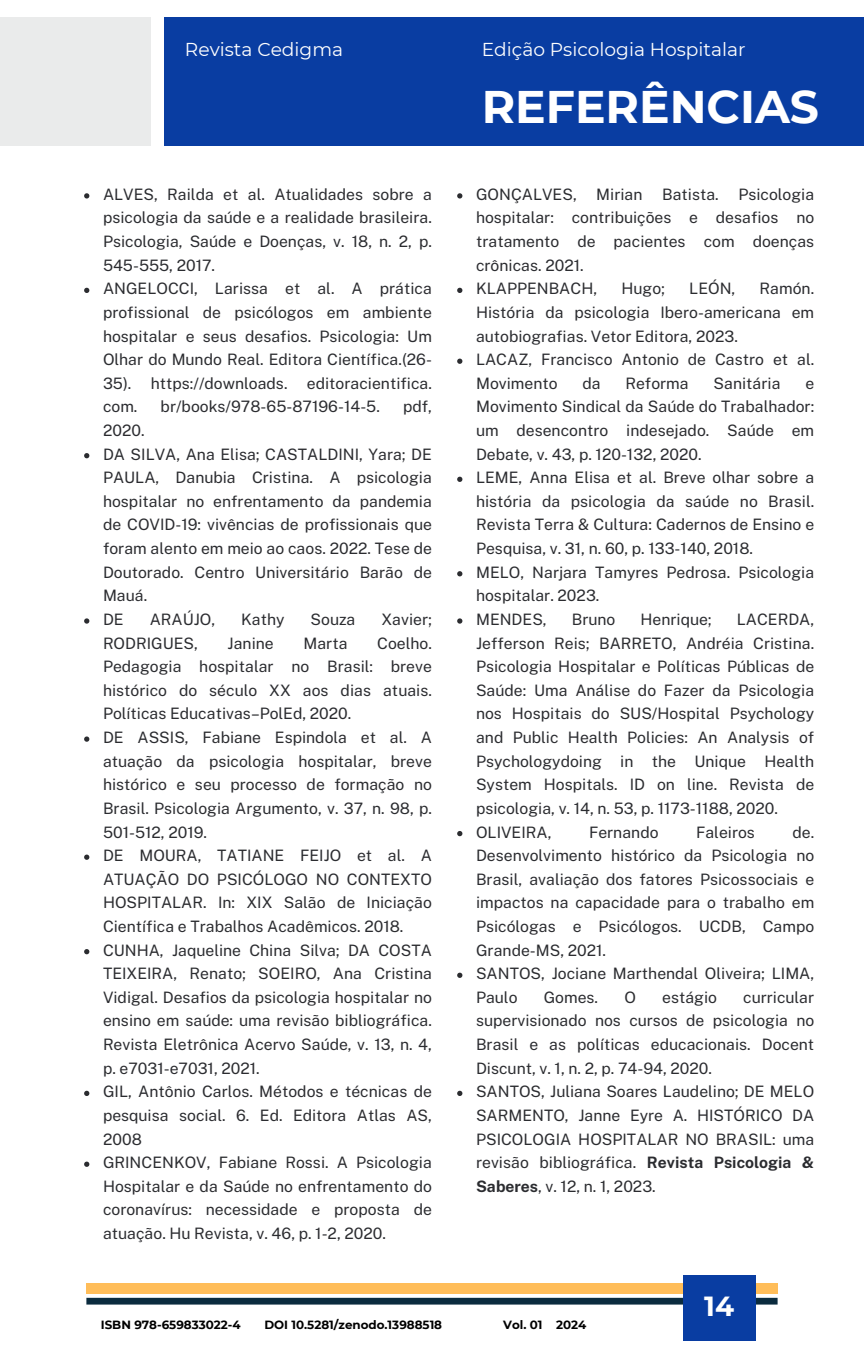
<style>
.page{position:relative;width:864px;height:1350px;background:#fff}
.page>*{position:absolute;margin:0;border:0;box-sizing:border-box;transform-origin:0 0}
.t1{font:700 45.68px "Montserrat";color:#fff}
.t2{font:700 27.68px "Montserrat";color:#fff}
.t3{font:18.68px "Montserrat";color:#fff}
.t4{font:15.75px/23.6px "Public Sans";color:#2b2c30;text-align:justify}
.t5{font:700 11.92px "Montserrat";color:#000}
.s1{font-weight:700}
</style>
<div class="page">
<div style="left:0;top:17px;width:151px;height:128px;background:#eaebeb"></div>
<div style="left:164px;top:17px;width:700px;height:128px;background:#093da2"></div>
<div style="left:86px;top:1298px;width:692px;height:7px;background:#0a2b3e"></div>
<div style="left:86px;top:1283px;width:692px;height:11px;background:#ffbd59"></div>
<div style="left:683px;top:1275px;width:72px;height:65px;background:#093da2"></div>
<svg style="left:84px;top:193px;width:5px;height:6px"></svg>
<svg style="left:84px;top:288px;width:5px;height:5px"></svg>
<svg style="left:84px;top:453px;width:5px;height:5px"></svg>
<svg style="left:84px;top:618px;width:5px;height:6px"></svg>
<svg style="left:84px;top:736px;width:5px;height:6px"></svg>
<svg style="left:84px;top:855px;width:5px;height:5px"></svg>
<svg style="left:84px;top:949px;width:5px;height:5px"></svg>
<svg style="left:84px;top:1091px;width:5px;height:5px"></svg>
<svg style="left:84px;top:1162px;width:5px;height:5px"></svg>
<svg style="left:457px;top:193px;width:5px;height:6px"></svg>
<svg style="left:457px;top:288px;width:5px;height:5px"></svg>
<svg style="left:457px;top:359px;width:5px;height:5px"></svg>
<svg style="left:457px;top:477px;width:5px;height:5px"></svg>
<svg style="left:457px;top:571px;width:5px;height:5px"></svg>
<svg style="left:457px;top:618px;width:5px;height:6px"></svg>
<svg style="left:457px;top:831px;width:5px;height:5px"></svg>
<svg style="left:457px;top:973px;width:5px;height:5px"></svg>
<svg style="left:457px;top:1091px;width:5px;height:5px"></svg>
<h2 class="t3" style="left:185px;top:38px;width:160px">Revista Cedigma</h2>
<h1 class="t3" style="left:482px;top:38px;width:265px">Edição Psicologia Hospitalar</h1>
<p class="t4" style="left:103px;top:182px;width:330px">ALVES, Railda et al. Atualidades sobre a psicologia da saúde e a realidade brasileira.<br>Psicologia, Saúde e Doenças, v. 18, n. 2, p.<br>545-555, 2017.</p>
<p class="t4" style="left:103px;top:277px;width:330px">ANGELOCCI, Larissa et al. A prática profissional de psicólogos em ambiente hospitalar e seus desafios. Psicologia: Um Olhar do Mundo Real. Editora Científica.(26- 35). https://downloads. editoracientifica. com.</p>
<p class="t4" style="left:161px;top:395px;width:221px">br/books/978-65-87196-14-5.</p>
<p class="t4" style="left:403px;top:395px;width:30px">pdf,</p>
<p class="t4" style="left:103px;top:418px;width:43px">2020.</p>
<p class="t4" style="left:103px;top:442px;width:330px">DA SILVA, Ana Elisa; CASTALDINI, Yara; DE PAULA, Danubia Cristina. A psicologia hospitalar no enfrentamento da pandemia de COVID-19: vivências de profissionais que foram alento em meio ao caos. 2022. Tese de Doutorado. Centro Universitário Barão de Mauá.</p>
<p class="t4" style="left:103px;top:607px;width:22px">DE</p>
<p class="t4" style="left:150px;top:607px;width:67px">ARAÚJO,</p>
<p class="t4" style="left:241px;top:607px;width:45px">Kathy</p>
<p class="t4" style="left:311px;top:607px;width:46px">Souza</p>
<p class="t4" style="left:381px;top:607px;width:52px">Xavier;</p>
<p class="t4" style="left:103px;top:631px;width:96px">RODRIGUES,</p>
<p class="t4" style="left:228px;top:631px;width:48px">Janine</p>
<p class="t4" style="left:303px;top:631px;width:46px">Marta</p>
<p class="t4" style="left:103px;top:631px;width:330px;text-indent:274px">Coelho.<br>Pedagogia hospitalar no Brasil: breve histórico do século XX aos dias atuais.<br>Políticas Educativas–PolEd, 2020.</p>
<p class="t4" style="left:103px;top:726px;width:330px">DE ASSIS, Fabiane Espindola et al. A atuação da psicologia hospitalar, breve histórico e seu processo de formação no Brasil. Psicologia Argumento, v. 37, n. 98, p.<br>501-512, 2019.</p>
<p class="t4" style="left:103px;top:844px;width:330px">DE MOURA, TATIANE FEIJO et al. A ATUAÇÃO DO PSICÓLOGO NO CONTEXTO HOSPITALAR. In: XIX Salão de Iniciação Científica e Trabalhos Acadêmicos. 2018.</p>
<p class="t4" style="left:103px;top:938px;width:330px">CUNHA, Jaqueline China Silva; DA COSTA TEIXEIRA, Renato; SOEIRO, Ana Cristina Vidigal. Desafios da psicologia hospitalar no ensino em saúde: uma revisão bibliográfica.<br>Revista Eletrônica Acervo Saúde, v. 13, n. 4, p. e7031-e7031, 2021.</p>
<p class="t4" style="left:103px;top:1080px;width:330px">GIL, Antônio Carlos. Métodos e técnicas de pesquisa social. 6. Ed. Editora Atlas AS, 2008</p>
<p class="t4" style="left:103px;top:1151px;width:330px">GRINCENKOV, Fabiane Rossi. A Psicologia Hospitalar e da Saúde no enfrentamento do coronavírus: necessidade e proposta de atuação. Hu Revista, v. 46, p. 1-2, 2020.</p>
<h2 class="t1" style="left:482px;top:79px;width:339px">REFERÊNCIAS</h2>
<p class="t4" style="left:476px;top:182px;width:340px">GONÇALVES, Mirian Batista. Psicologia hospitalar: contribuições e desafios no tratamento de pacientes com doenças crônicas. 2021.</p>
<p class="t4" style="left:476px;top:277px;width:123px">KLAPPENBACH,</p>
<p class="t4" style="left:621px;top:277px;width:45px">Hugo;</p>
<p class="t4" style="left:689px;top:277px;width:48px">LEÓN,</p>
<p class="t4" style="left:476px;top:277px;width:340px;text-indent:284px">Ramón.<br>História da psicologia Ibero-americana em autobiografias. Vetor Editora, 2023.</p>
<p class="t4" style="left:476px;top:348px;width:340px">LACAZ, Francisco Antonio de Castro et al.<br>Movimento</p>
<p class="t4" style="left:582px;top:371px;width:20px">da</p>
<p class="t4" style="left:625px;top:371px;width:65px">Reforma</p>
<p class="t4" style="left:714px;top:371px;width:69px">Sanitária</p>
<p class="t4" style="left:476px;top:371px;width:340px;text-indent:329px">e Movimento Sindical da Saúde do Trabalhador: um desencontro indesejado. Saúde em Debate, v. 43, p. 120-132, 2020.</p>
<p class="t4" style="left:476px;top:466px;width:340px">LEME, Anna Elisa et al. Breve olhar sobre a história da psicologia da saúde no Brasil.<br>Revista Terra &amp; Cultura: Cadernos de Ensino e Pesquisa, v. 31, n. 60, p. 133-140, 2018.</p>
<p class="t4" style="left:476px;top:560px;width:340px">MELO, Narjara Tamyres Pedrosa. Psicologia hospitalar. 2023.</p>
<p class="t4" style="left:476px;top:607px;width:72px">MENDES,</p>
<p class="t4" style="left:572px;top:607px;width:45px">Bruno</p>
<p class="t4" style="left:641px;top:607px;width:73px">Henrique;</p>
<p class="t4" style="left:476px;top:607px;width:340px;text-indent:261px">LACERDA, Jefferson Reis; BARRETO, Andréia Cristina.<br>Psicologia Hospitalar e Políticas Públicas de Saúde: Uma Análise do Fazer da Psicologia nos Hospitais do SUS/Hospital Psychology and Public Health Policies: An Analysis of Psychologydoing in the Unique Health System Hospitals. ID on line. Revista de psicologia, v. 14, n. 53, p. 1173-1188, 2020.</p>
<p class="t4" style="left:476px;top:820px;width:77px">OLIVEIRA,</p>
<p class="t4" style="left:589px;top:820px;width:71px">Fernando</p>
<p class="t4" style="left:696px;top:820px;width:60px">Faleiros</p>
<p class="t4" style="left:476px;top:820px;width:340px;text-indent:316px">de.<br>Desenvolvimento histórico da Psicologia no Brasil, avaliação dos fatores Psicossociais e impactos na capacidade para o trabalho em Psicólogas e Psicólogos. UCDB, Campo Grande-MS, 2021.</p>
<p class="t4" style="left:476px;top:962px;width:340px">SANTOS, Jociane Marthendal Oliveira; LIMA,<br>Paulo</p>
<p class="t4" style="left:476px;top:985px;width:340px;text-indent:267px">curricular supervisionado nos cursos de psicologia no Brasil e as políticas educacionais. Docent Discunt, v. 1, n. 2, p. 74-94, 2020.</p>
<p class="t4" style="left:476px;top:1080px;width:340px">SANTOS, Juliana Soares Laudelino; DE MELO SARMENTO, Janne Eyre A. HISTÓRICO DA PSICOLOGIA HOSPITALAR NO BRASIL: uma revisão bibliográfica. <span class="s1">Revista Psicologia &amp; Saberes</span>, v. 12, n. 1, 2023.</p>
<p class="t4" style="left:544px;top:985px;width:56px">Gomes.</p>
<p class="t4" style="left:624px;top:985px;width:13px">O</p>
<p class="t4" style="left:662px;top:985px;width:56px">estágio</p>
<p class="t2" style="left:704px;top:1289px;width:31px">14</p>
<h4 class="t5" style="left:101px;top:1318px;width:141px">ISBN 978-659833022-4</h4>
<p class="t5" style="left:264px;top:1318px;width:179px">DOI 10.5281/zenodo.13988518</p>
<p class="t5" style="left:503px;top:1318px;width:85px">Vol. 01 2024</p>
</div>
